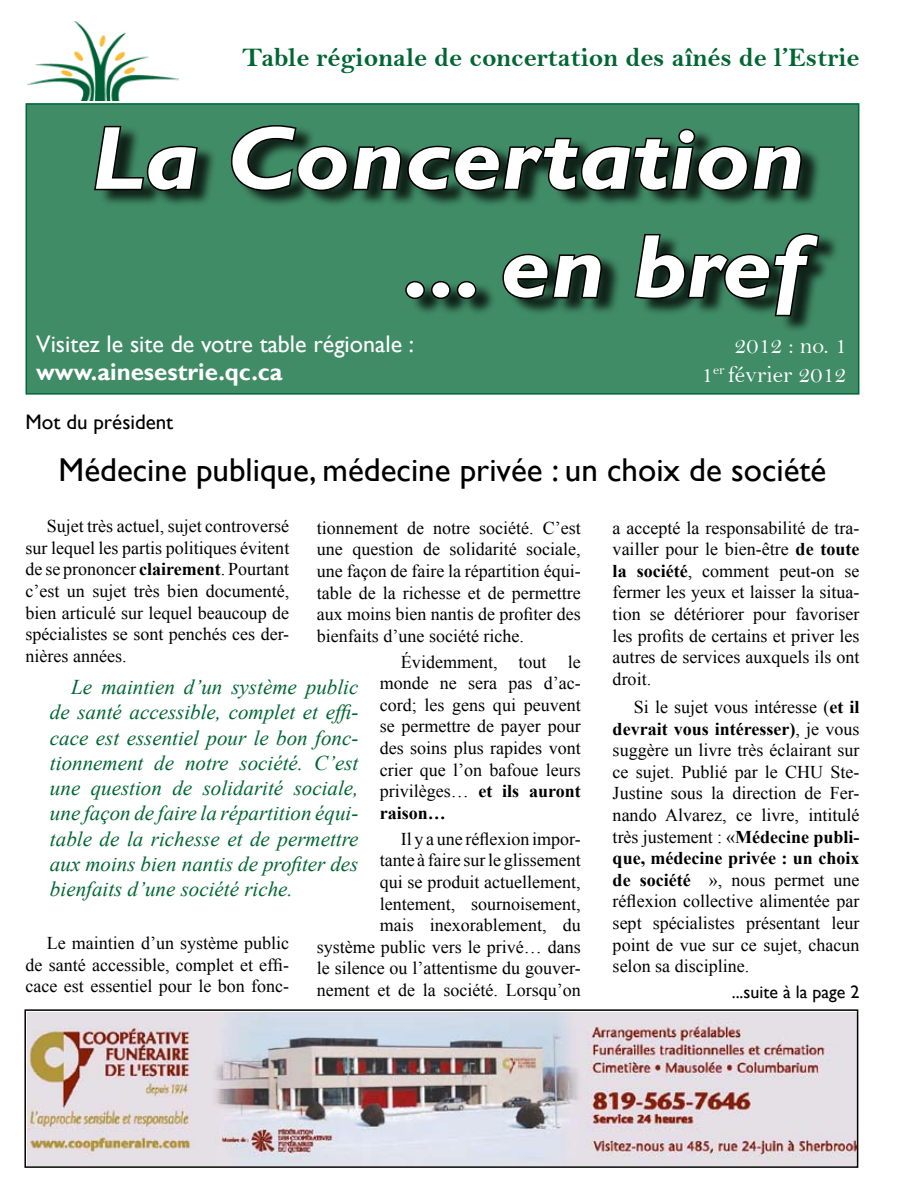
<style>
.page{position:relative;width:919px;height:1187px;background:#fff}
.page>*{position:absolute;margin:0;border:0;box-sizing:border-box;transform-origin:0 0}
.t1{font:italic 700 90px/108px "Gill Sans";color:#fff;text-align:right;scale:1.1 1}
.t2{font:33px "Gill Sans";color:#000}
.t3{font:27px "Bell MT Bold";color:#063}
.t4{font:24px "Gill Sans";color:#fff}
.t5{font:24px/28.8px "Bell";color:#fff;text-align:right}
.t6{font:700 24px "Gill Sans";color:#fff}
.t7{font:italic 21px/25.2px "Times New Roman";color:#063;text-align:justify}
.t8{font:21px "Gill Sans";color:#000}
.t9{font:18px/21.6px "Times New Roman";color:#000;text-align:justify}
.t10{font:18px "Gill Sans";color:#000}
.s1{font-weight:700}
</style>
<div class="page">
<img style="left:28px;top:1012px;width:827px;height:152px">
<div style="left:26px;top:103px;width:833px;height:291px;background:#408c66;border:2px solid #063"></div>
<div style="left:98px;top:125px;width:741px;height:207px;background:#000;opacity:.75"></div>
<svg style="left:94px;top:125px;width:105px;height:67px"></svg>
<svg style="left:229px;top:125px;width:574px;height:67px"></svg>
<svg style="left:403px;top:279px;width:75px;height:21px"></svg>
<svg style="left:501px;top:252px;width:102px;height:48px"></svg>
<svg style="left:632px;top:231px;width:189px;height:87px"></svg>
<img style="left:27px;top:21px;width:152px;height:80px">
<div style="left:24px;top:1009px;width:834px;height:158px;border:2px solid #000"></div>
<h3 class="t3" style="left:242px;top:41px;width:618px">Table régionale de concertation des aînés de l’Estrie</h3>
<h1 class="t1" style="left:92px;top:107px;width:650px">La Concertation ... en bref</h1>
<h3 class="t4" style="left:36px;top:329px;width:379px">Visitez le site de votre table régionale :</h3>
<h3 class="t6" style="left:36px;top:358px;width:248px">www.ainesestrie.qc.ca</h3>
<h3 class="t5" style="left:701px;top:331px;width:147px">2012 : no. 1<br>1<sup>er</sup> février 2012</h3>
<p class="t8" style="left:26px;top:410px;width:149px">Mot du président</p>
<h2 class="t2" style="left:59px;top:451px;width:769px">Médecine publique, médecine privée : un choix de société</h2>
<p class="t9" style="left:26px;top:515px;width:265px;text-indent:21px">Sujet très actuel, sujet controversé sur lequel les partis politiques évitent de se prononcer <span class="s1">clairement</span>. Pourtant c’est un sujet très bien documenté, bien articulé sur lequel beaucoup de spécialistes se sont penchés ces der&shy;nières années.</p>
<p class="t9" style="left:612px;top:516px;width:248px">a accepté la responsabilité de tra&shy;vailler pour le bien-être <span class="s1">de toute la société</span>, comment peut-on se fermer les yeux et laisser la situa&shy;tion se détériorer pour favoriser les profits de certains et priver les autres de services auxquels ils ont droit.</p>
<p class="t9" style="left:612px;top:695px;width:248px;text-indent:21px">Si le sujet vous intéresse (<span class="s1">et il devrait vous intéresser)</span>, je vous suggère un livre très éclairant sur ce sujet. Publié par le CHU Ste-Justine sous la direction de Fer&shy;nando Alvarez, ce livre, intitulé très justement : «<span class="s1">Médecine publi&shy;que, médecine privée : un choix de société</span> », nous permet une réflexion collective alimentée par sept spécialistes présentant leur point de vue sur ce sujet, chacun selon sa discipline.</p>
<p class="t9" style="left:317px;top:516px;width:265px">tionnement de notre société. C’est une question de solidarité sociale, une façon de faire la répartition équi&shy;table de la richesse et de permettre aux moins bien nantis de profiter des bienfaits d’une société riche.</p>
<p class="t9" style="left:379px;top:650px;width:202px;text-indent:21px">Évidemment, tout le monde ne sera pas d’ac&shy;cord; les gens qui peuvent se permettre de payer pour des soins plus rapides vont crier que l’on bafoue leurs privilèges… <span class="s1">et ils auront raison…</span></p>
<p class="t9" style="left:317px;top:827px;width:265px;text-align:right">Il y a une réflexion impor-<br>tante à faire sur le glissement<br>qui se produit actuellement, lentement, sournoisement,<br>mais inexorablement, du<br>système public vers le privé… dans le silence ou l’attentisme du gouver&shy;nement et de la société. Lorsqu’on</p>
<p class="t7" style="left:50px;top:674px;width:310px;text-indent:21px">Le maintien d’un système public de santé accessible, complet et effi&shy;cace est essentiel pour le bon fonc&shy;tionnement de notre société. C’est une question de solidarité sociale, une façon de faire la répartition équi&shy;table de la richesse et de permettre aux moins bien nantis de profiter des bienfaits d’une société riche.</p>
<p class="t9" style="left:26px;top:932px;width:265px;text-indent:21px">Le maintien d’un système public de santé accessible, complet et effi&shy;cace est essentiel pour le bon fonc-</p>
<p class="t10" style="left:731px;top:981px;width:129px">...suite à la page 2</p>
</div>
